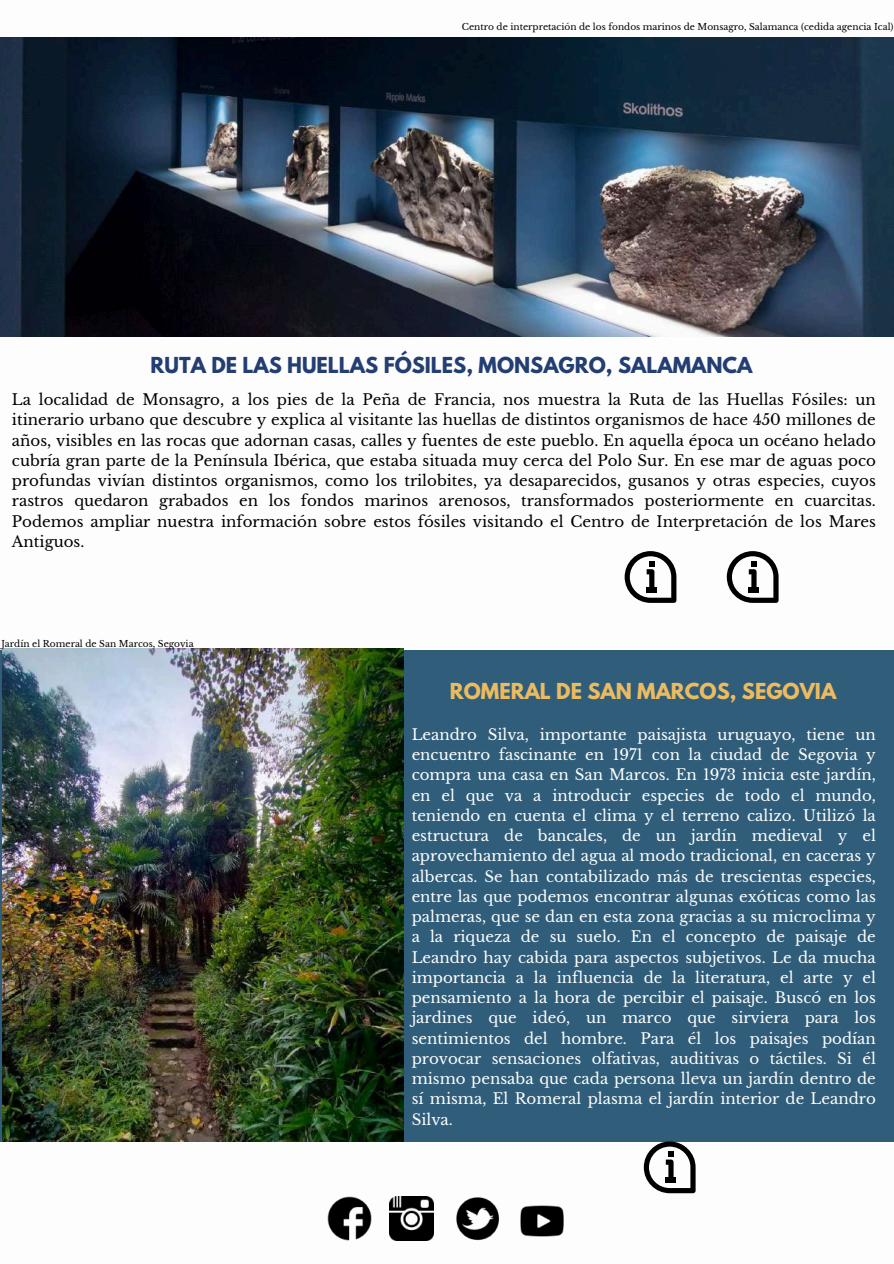
<style>
.page{position:relative;width:894px;height:1264px;background:#fff}
.page>*{position:absolute;margin:0;border:0;box-sizing:border-box;transform-origin:0 0}
.t1{font:700 19.5px "League Spartan";color:#233e73}
.t2{font:700 19.5px "League Spartan";color:#ecbb61}
.t3{font:15px/20.2px "Libre Baskerville";color:#fdfdfd;text-align:justify}
.t4{font:15px/20.2px "Libre Baskerville";color:#000;text-align:justify}
.t5{font:9px "Libre Baskerville";color:#000}
</style>
<div class="page">
<div style="left:0;top:649px;width:893px;height:492px;background:#305e7a"></div>
<svg style="left:624px;top:551px;width:52px;height:52px"></svg>
<img style="left:328px;top:1196px;width:43px;height:44px">
<img style="left:456px;top:1197px;width:44px;height:44px">
<img style="left:520px;top:1205px;width:44px;height:32px">
<img style="left:389px;top:1196px;width:44px;height:44px">
<svg style="left:643px;top:1141px;width:52px;height:52px"></svg>
<svg style="left:726px;top:551px;width:52px;height:52px"></svg>
<img style="left:0;top:37px;width:893px;height:300px">
<img style="left:2px;top:648px;width:401px;height:493px">
<p class="t5" style="left:461px;top:22px;width:433px">Centro de interpretación de los fondos marinos de Monsagro, Salamanca (cedida agencia Ical)</p>
<h1 class="t1" style="left:151px;top:355px;width:603px">RUTA DE LAS HUELLAS FÓSILES, MONSAGRO, SALAMANCA</h1>
<p class="t4" style="left:12px;top:390px;width:865px">La localidad de Monsagro, a los pies de la Peña de Francia, nos muestra la Ruta de las Huellas Fósiles: un itinerario urbano que descubre y explica al visitante las huellas de distintos organismos de hace 450 millones de años, visibles en las rocas que adornan casas, calles y fuentes de este pueblo. En aquella época un océano helado cubría gran parte de la Península Ibérica, que estaba situada muy cerca del Polo Sur. En ese mar de aguas poco profundas vivían distintos organismos, como los trilobites, ya desaparecidos, gusanos y otras especies, cuyos rastros quedaron grabados en los fondos marinos arenosos, transformados posteriormente en cuarcitas.<br>Podemos ampliar nuestra información sobre estos fósiles visitando el Centro de Interpretación de los Mares Antiguos.</p>
<p class="t5" style="left:1px;top:638px;width:194px">Jardín el Romeral de San Marcos, Segovia</p>
<h1 class="t2" style="left:449px;top:681px;width:388px">ROMERAL DE SAN MARCOS, SEGOVIA</h1>
<p class="t3" style="left:411px;top:724px;width:465px">Leandro Silva, importante paisajista uruguayo, tiene un encuentro fascinante en 1971 con la ciudad de Segovia y compra una casa en San Marcos. En 1973 inicia este jardín, en el que va a introducir especies de todo el mundo, teniendo en cuenta el clima y el terreno calizo. Utilizó la estructura de bancales, de un jardín medieval y el aprovechamiento del agua al modo tradicional, en caceras y albercas. Se han contabilizado más de trescientas especies, entre las que podemos encontrar algunas exóticas como las palmeras, que se dan en esta zona gracias a su microclima y a la riqueza de su suelo. En el concepto de paisaje de Leandro hay cabida para aspectos subjetivos. Le da mucha importancia a la influencia de la literatura, el arte y el pensamiento a la hora de percibir el paisaje. Buscó en los jardines que ideó, un marco que sirviera para los sentimientos del hombre. Para él los paisajes podían provocar sensaciones olfativas, auditivas o táctiles. Si él mismo pensaba que cada persona lleva un jardín dentro de sí misma, El Romeral plasma el jardín interior de Leandro Silva.</p>
</div>
